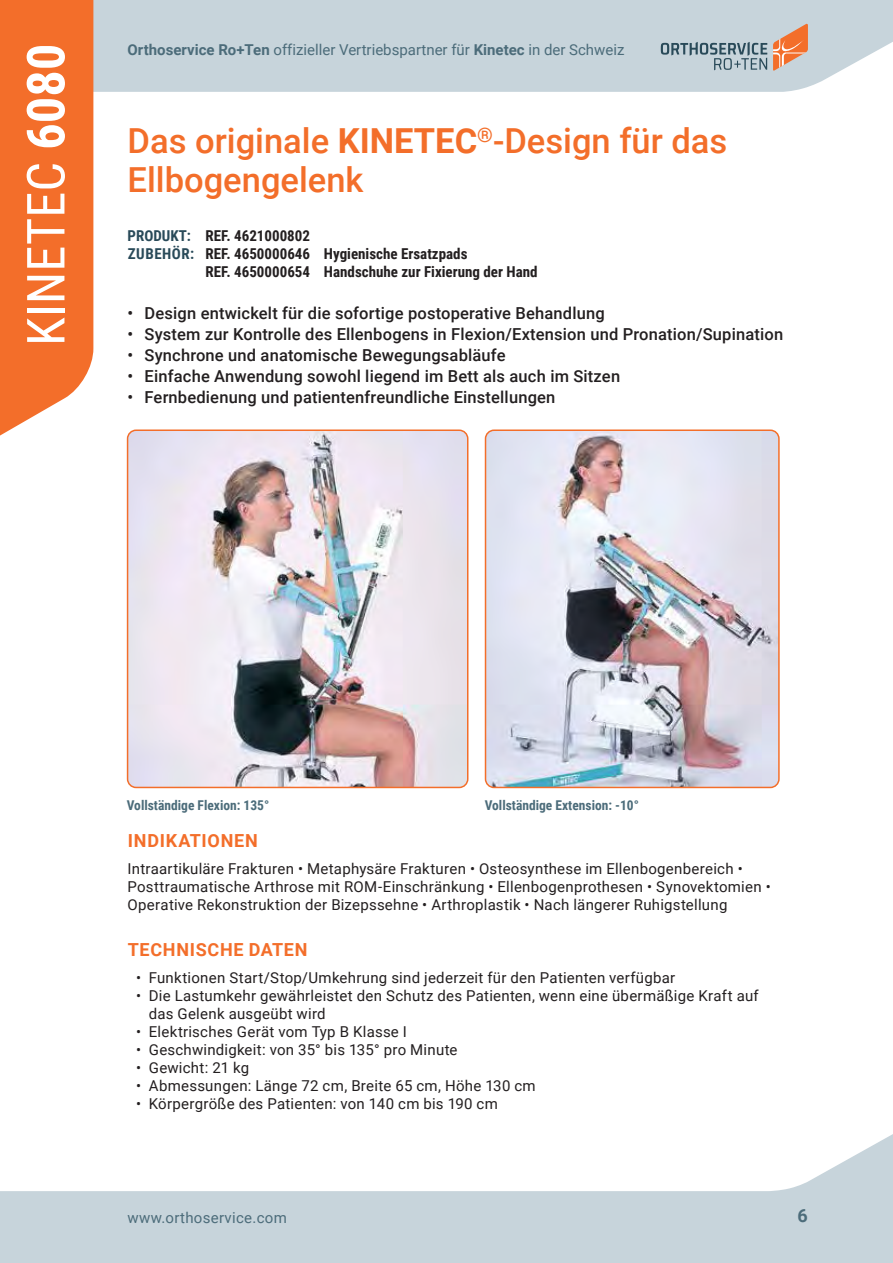
<style>
.page{position:relative;width:893px;height:1263px;background:#fff}
.page>*{position:absolute;margin:0;border:0;box-sizing:border-box;transform-origin:0 0}
.t1{font:52.5px "Roboto Condensed";color:#fff}
.t2{font:500 34.5px/39px "Roboto";color:#f36e2a}
.t3{font:700 18px "Roboto";letter-spacing:.04em;color:#f36e2a}
.t4{font:700 18px "Roboto";color:#4c6c7a}
.t5{font:500 16.5px "Roboto";letter-spacing:.01em;color:#231f20}
.t6{font:15px/18px "Roboto";letter-spacing:.015em;color:#231f20}
.t7{font:700 15px "Roboto Condensed";color:#231f20}
.t8{font:15px "Roboto";color:#4c6c7a}
.t9{font:15px "Roboto";letter-spacing:.02em;color:#4c6c7a}
.t10{font:700 13.5px "Roboto Condensed";color:#4c6c7a}
.s1{font-weight:700}
.s2{color:#294a59}
</style>
<div class="page">
<div style="left:93px;top:0;width:800px;height:92px;background:#c7d4db"></div>
<svg style="left:0;top:1134px;width:893px;height:129px;fill:#c7d4db"></svg>
<div style="left:128px;top:833px;width:644px;height:302px;background:#fff"></div>
<img style="left:128px;top:432px;width:340px;height:355px">
<div style="left:127px;top:429px;width:341px;height:359px;border:2px solid #f36e2a;border-radius:9px"></div>
<img style="left:485px;top:432px;width:292px;height:355px">
<div style="left:485px;top:429px;width:295px;height:359px;border:2px solid #f36e2a;border-radius:9px"></div>
<div style="left:0;top:0;width:93px;height:436px;background:#f36e2a"></div>
<svg style="left:661px;top:42px;width:106px;height:28px;background:#9dafb8"></svg>
<svg style="left:773px;top:23px;width:35px;height:48px;background:#e1a383"></svg>
<h1 class="t1" style="left:9px;top:346px;width:304px;rotate:-90deg">KINETEC <span class="s1">6080</span></h1>
<p class="t8" style="left:128px;top:39px;width:498px"><span class="s1">Orthoservice Ro+Ten</span> offizieller Vertriebspartner für <span class="s1">Kinetec</span> in der Schweiz</p>
<h2 class="t2" style="left:128px;top:120px;width:601px">Das originale <span class="s1">KINETEC</span><sup>®</sup>-Design für das<br>Ellbogengelenk</h2>
<p class="t7" style="left:128px;top:225px;width:184px"><span class="s2">PRODUKT:</span> REF. 4621000802</p>
<p class="t7" style="left:128px;top:243px;width:341px"><span class="s2">ZUBEHÖR:</span> REF. 4650000646 Hygienische Ersatzpads</p>
<p class="t7" style="left:206px;top:261px;width:334px">REF. 4650000654 Handschuhe zur Fixierung der Hand</p>
<p class="t5" style="left:128px;top:301px;width:479px">• Design entwickelt für die sofortige postoperative Behandlung</p>
<p class="t5" style="left:128px;top:322px;width:657px">• System zur Kontrolle des Ellenbogens in Flexion/Extension und Pronation/Supination</p>
<p class="t5" style="left:128px;top:343px;width:380px">• Synchrone und anatomische Bewegungsabläufe</p>
<p class="t5" style="left:128px;top:364px;width:494px">• Einfache Anwendung sowohl liegend im Bett als auch im Sitzen</p>
<p class="t5" style="left:128px;top:385px;width:429px">• Fernbedienung und patientenfreundliche Einstellungen</p>
<p class="t10" style="left:127px;top:796px;width:144px">Vollständige Flexion: 135°</p>
<p class="t10" style="left:485px;top:796px;width:156px">Vollständige Extension: -10°</p>
<p class="t3" style="left:128px;top:828px;width:132px">INDIKATIONEN</p>
<p class="t6" style="left:128px;top:859px;width:645px">Intraartikuläre Frakturen • Metaphysäre Frakturen • Osteosynthese im Ellenbogenbereich •<br>Posttraumatische Arthrose mit ROM-Einschränkung • Ellenbogenprothesen • Synovektomien •<br>Operative Rekonstruktion der Bizepssehne • Arthroplastik • Nach längerer Ruhigstellung</p>
<p class="t3" style="left:128px;top:937px;width:181px">TECHNISCHE DATEN</p>
<p class="t6" style="left:136px;top:968px;width:541px">• Funktionen Start/Stop/Umkehrung sind jederzeit für den Patienten verfügbar</p>
<p class="t6" style="left:149px;top:986px;width:611px;text-indent:-13px">• Die Lastumkehr gewährleistet den Schutz des Patienten, wenn eine übermäßige Kraft auf das Gelenk ausgeübt wird</p>
<p class="t6" style="left:136px;top:1022px;width:272px">• Elektrisches Gerät vom Typ B Klasse I</p>
<p class="t6" style="left:136px;top:1040px;width:323px">• Geschwindigkeit: von 35° bis 135° pro Minute</p>
<p class="t6" style="left:136px;top:1058px;width:115px">• Gewicht: 21 kg</p>
<p class="t6" style="left:136px;top:1076px;width:401px">• Abmessungen: Länge 72 cm, Breite 65 cm, Höhe 130 cm</p>
<p class="t6" style="left:136px;top:1094px;width:363px">• Körpergröße des Patienten: von 140 cm bis 190 cm</p>
<p class="t9" style="left:128px;top:1207px;width:161px">www.orthoservice.com</p>
<p class="t4" style="left:798px;top:1203px;width:12px">6</p>
</div>
